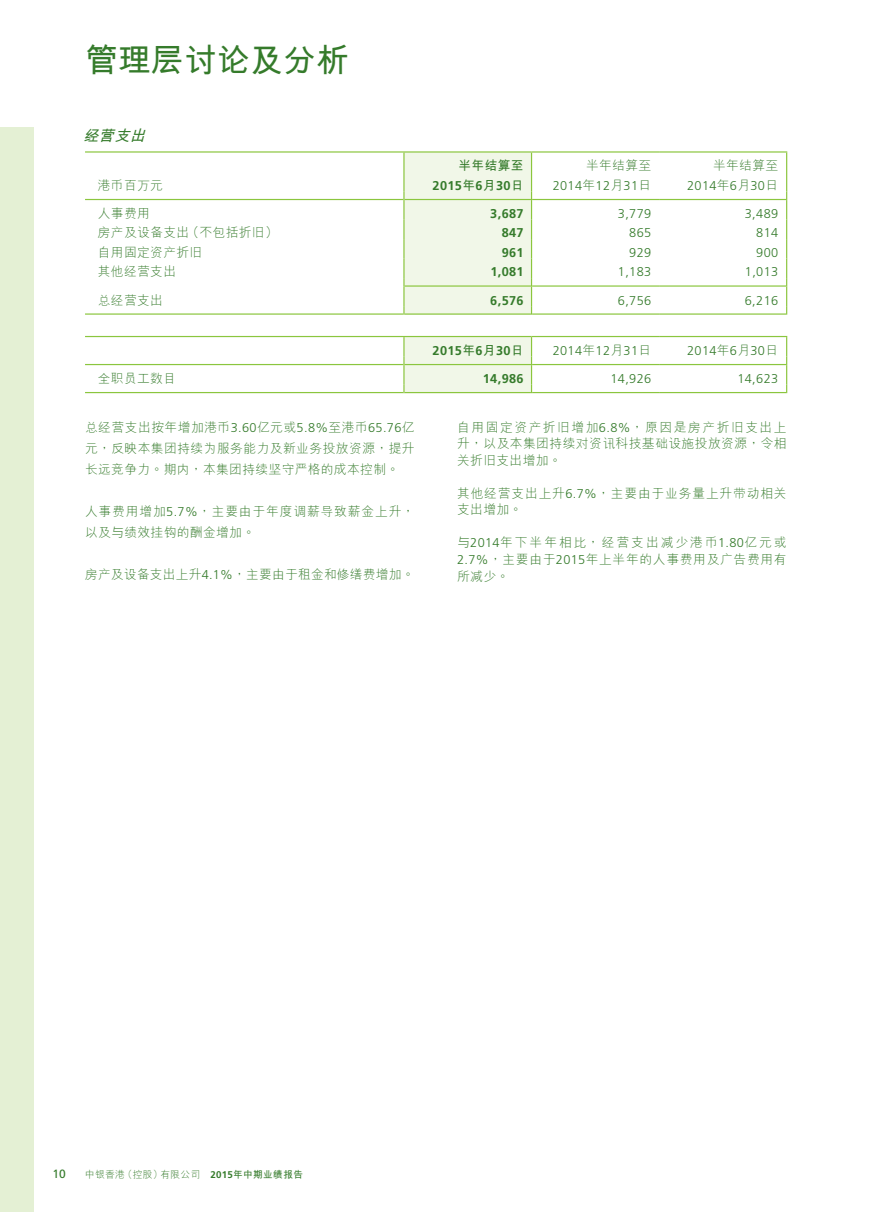
<style>
.page{position:relative;width:893px;height:1212px;background:#fff}
.page>*{position:absolute;margin:0;border:0;box-sizing:border-box;transform-origin:0 0}
.t1{font:700 33px "M Hei HKS";color:#357b2b}
.t2{font:italic 700 15px "M Hei HKS";color:#357b2b}
.t3{font:300 12.75px/21px "M Hei HKS";letter-spacing:.035em;color:#357b2b;text-align:justify}
.t4{font:300 12.75px "Frutiger LT Std";letter-spacing:.03em;color:#357b2b}
.t5{font:700 12.75px "Frutiger LT Std";letter-spacing:.03em;color:#357b2b}
.t6{font:300 12.75px/21px "M Hei HKS";letter-spacing:.07em;color:#357b2b}
.t7{font:300 12.75px/16.5px "M Hei HKS";letter-spacing:.065em;color:#357b2b}
.t8{font:700 12.75px "M Hei HKS";letter-spacing:.03em;color:#357b2b}
.t9{font:12px "Frutiger LT Std";color:#357b2b}
.t10{font:300 9.75px "M Hei HKS";letter-spacing:.03em;color:#357b2b}
.s1{font-family:"M Hei HKS"}
.s2{font-family:"Frutiger LT Std"}
.s3{font-family:"Frutiger LT Std";font-weight:700}
.s4{font-weight:700}
</style>
<div class="page">
<div style="left:0;top:128px;width:34px;height:1084px;background:#e4f0d4"></div>
<hr style="left:85px;top:151px;width:319px;height:2px;background:#8bc63e">
<hr style="left:404px;top:151px;width:127px;height:2px;background:#8bc63e">
<hr style="left:531px;top:151px;width:128px;height:2px;background:#8bc63e">
<hr style="left:659px;top:151px;width:128px;height:2px;background:#8bc63e">
<hr style="left:786px;top:153px;width:1px;height:39px;background:#8bc63e">
<div style="left:403px;top:152px;width:129px;height:163px;background:#f1f7e8"></div>
<svg style="left:786px;top:192px;width:1px;height:123px"></svg>
<hr style="left:85px;top:199px;width:318px;height:1px;background:#8bc63e">
<hr style="left:405px;top:199px;width:126px;height:1px;background:#8bc63e">
<hr style="left:532px;top:199px;width:127px;height:1px;background:#8bc63e">
<hr style="left:659px;top:199px;width:127px;height:1px;background:#8bc63e">
<hr style="left:405px;top:285px;width:126px;height:2px;background:#8bc63e">
<hr style="left:532px;top:285px;width:127px;height:2px;background:#8bc63e">
<hr style="left:659px;top:285px;width:127px;height:2px;background:#8bc63e">
<hr style="left:85px;top:313px;width:318px;height:2px;background:#8bc63e">
<hr style="left:405px;top:313px;width:126px;height:2px;background:#8bc63e">
<hr style="left:532px;top:313px;width:127px;height:2px;background:#8bc63e">
<hr style="left:659px;top:313px;width:127px;height:2px;background:#8bc63e">
<hr style="left:85px;top:336px;width:319px;height:1px;background:#8bc63e">
<hr style="left:531px;top:336px;width:128px;height:1px;background:#8bc63e">
<hr style="left:659px;top:336px;width:128px;height:1px;background:#8bc63e">
<svg style="left:403px;top:336px;width:129px;height:57px;background:#ecf4e0"></svg>
<svg style="left:786px;top:337px;width:1px;height:56px"></svg>
<hr style="left:85px;top:364px;width:318px;height:1px;background:#8bc63e">
<hr style="left:405px;top:364px;width:126px;height:1px;background:#8bc63e">
<hr style="left:532px;top:364px;width:127px;height:1px;background:#8bc63e">
<hr style="left:659px;top:364px;width:127px;height:1px;background:#8bc63e">
<hr style="left:85px;top:392px;width:318px;height:1px;background:#8bc63e">
<hr style="left:405px;top:392px;width:126px;height:1px;background:#8bc63e">
<hr style="left:532px;top:392px;width:127px;height:1px;background:#8bc63e">
<hr style="left:659px;top:392px;width:127px;height:1px;background:#8bc63e">
<h1 class="t1" style="left:85px;top:36px;width:265px">管理層討論及分析</h1>
<p class="t2" style="left:83px;top:125px;width:68px">經營支出</p>
<p class="t3" style="left:98px;top:174px;width:67px">港幣百萬元</p>
<p class="t8" style="left:458px;top:157px;width:67px">半年結算至</p>
<p class="t5" style="left:433px;top:178px;width:93px">2015<span class="s1">年</span>6<span class="s1">月</span>30<span class="s1">日</span></p>
<p class="t3" style="left:586px;top:155px;width:67px">半年結算至</p>
<p class="t4" style="left:553px;top:178px;width:100px">2014<span class="s1">年</span>12<span class="s1">月</span>31<span class="s1">日</span></p>
<p class="t3" style="left:713px;top:155px;width:67px">半年結算至</p>
<p class="t4" style="left:687px;top:178px;width:93px">2014<span class="s1">年</span>6<span class="s1">月</span>30<span class="s1">日</span></p>
<p class="t3" style="left:98px;top:202px;width:54px">人事費用</p>
<p class="t5" style="left:490px;top:206px;width:35px">3,687</p>
<p class="t4" style="left:618px;top:206px;width:35px">3,779</p>
<p class="t4" style="left:745px;top:206px;width:35px">3,489</p>
<p class="t3" style="left:98px;top:222px;width:181px">房產及設備支出（不包括折舊）</p>
<p class="t5" style="left:502px;top:226px;width:23px">847</p>
<p class="t4" style="left:629px;top:226px;width:23px">865</p>
<p class="t4" style="left:756px;top:226px;width:23px">814</p>
<p class="t3" style="left:98px;top:241px;width:106px">自用固定資產折舊</p>
<p class="t5" style="left:502px;top:245px;width:23px">961</p>
<p class="t4" style="left:629px;top:245px;width:23px">929</p>
<p class="t4" style="left:756px;top:245px;width:23px">900</p>
<p class="t3" style="left:98px;top:261px;width:80px">其他經營支出</p>
<p class="t5" style="left:490px;top:265px;width:35px">1,081</p>
<p class="t4" style="left:618px;top:265px;width:35px">1,183</p>
<p class="t4" style="left:745px;top:265px;width:35px">1,013</p>
<p class="t3" style="left:98px;top:289px;width:67px">總經營支出</p>
<p class="t5" style="left:490px;top:293px;width:35px">6,576</p>
<p class="t4" style="left:618px;top:293px;width:35px">6,756</p>
<p class="t4" style="left:745px;top:293px;width:35px">6,216</p>
<p class="t5" style="left:433px;top:343px;width:93px">2015<span class="s1">年</span>6<span class="s1">月</span>30<span class="s1">日</span></p>
<p class="t4" style="left:553px;top:343px;width:100px">2014<span class="s1">年</span>12<span class="s1">月</span>31<span class="s1">日</span></p>
<p class="t4" style="left:687px;top:343px;width:93px">2014<span class="s1">年</span>6<span class="s1">月</span>30<span class="s1">日</span></p>
<p class="t3" style="left:98px;top:367px;width:80px">全職員工數目</p>
<p class="t5" style="left:483px;top:371px;width:42px">14,986</p>
<p class="t4" style="left:610px;top:371px;width:42px">14,926</p>
<p class="t4" style="left:737px;top:371px;width:42px">14,623</p>
<p class="t3" style="left:85px;top:416px;width:331px">總經營支出按年增加港幣<span class="s2">3.60</span>億元或<span class="s2">5.8%</span>至港幣<span class="s2">65.76</span>億元，反映本集團持續為服務能力及新業務投放資源，提升長遠競爭力。期內，本集團持續堅守嚴格的成本控制。</p>
<p class="t6" style="left:85px;top:500px;width:331px">人事費用增加<span class="s2">5.7%</span>，主要由於年度調薪導致薪金上升，以及與績效掛鈎的酬金增加。</p>
<p class="t3" style="left:85px;top:563px;width:331px">房產及設備支出上升<span class="s2">4.1%</span>，主要由於租金和修繕費增加。</p>
<p class="t3" style="left:457px;top:418px;width:331px;line-height:16.5px">自用固定資產折舊增加<span class="s2">6.8%</span>，原因是房產折舊支出上升，以及本集團持續對資訊科技基礎設施投放資源，令相關折舊支出增加。</p>
<p class="t7" style="left:457px;top:484px;width:331px">其他經營支出上升<span class="s2">6.7%</span>，主要由於業務量上升帶動相關支出增加。</p>
<p class="t3" style="left:457px;top:534px;width:331px;line-height:16.8px">與<span class="s2">2014</span>年下半年相比，經營支出減少港幣<span class="s2">1.80</span>億元或<span class="s2">2.7%</span>，主要由於<span class="s2">2015</span>年上半年的人事費用及廣告費用有所減少。</p>
<p class="t9" style="left:52px;top:1167px;width:15px">10</p>
<p class="t10" style="left:85px;top:1168px;width:220px">中銀香港（控股）有限公司 <span class="s3">2015</span><span class="s4">年中期業績報告</span></p>
</div>
